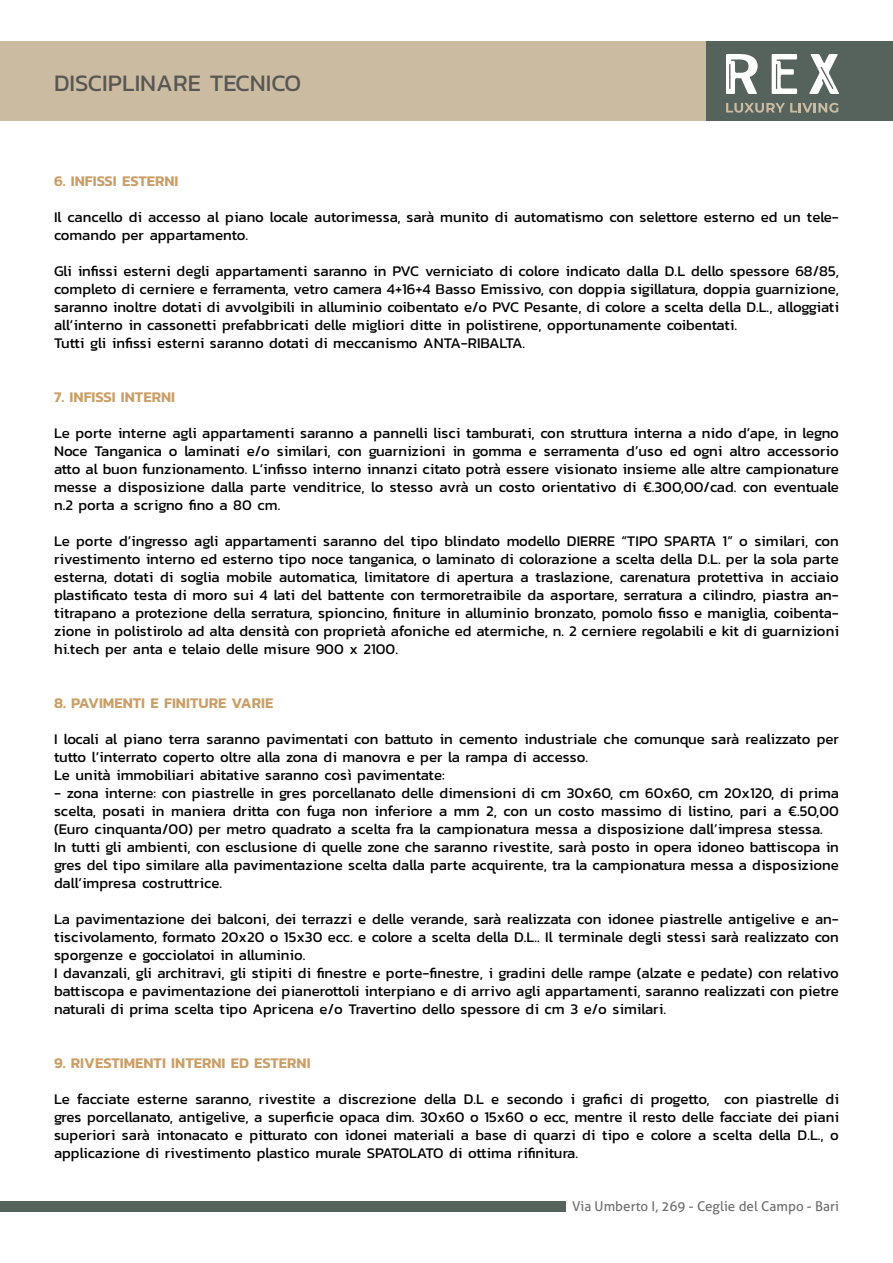
<style>
.page{position:relative;width:893px;height:1263px;background:#fff}
.page>*{position:absolute;margin:0;border:0;box-sizing:border-box;transform-origin:0 0}
.t1{font:24px "Kanit";color:#575756}
.t2{font:15px/18px "Kanit";color:#000}
.t3{font:600 15px "Kanit";color:#ca9e67}
.t4{font:13.5px "Aller";color:#706f6f}
</style>
<div class="page">
<div style="left:0;top:41px;width:821px;height:79px;background:#cbbba0"></div>
<div style="left:707px;top:41px;width:186px;height:79px;background:#56635d"></div>
<div style="left:0;top:1201px;width:566px;height:11px;background:#56635d"></div>
<svg style="left:726px;top:103px;width:112px;height:10px"></svg>
<svg style="left:726px;top:54px;width:32px;height:40px"></svg>
<svg style="left:772px;top:54px;width:25px;height:40px"></svg>
<svg style="left:809px;top:54px;width:30px;height:40px"></svg>
<h1 class="t1" style="left:54px;top:66px;width:249px">DISCIPLINARE TECNICO</h1>
<p class="t3" style="left:54px;top:169px;width:126px">6. INFISSI ESTERNI</p>
<p class="t2" style="left:54px;top:207px;width:786px">Il cancello di accesso al piano locale autorimessa, sarà munito di automatismo con selettore esterno ed un tele&shy;comando per appartamento.</p>
<p class="t2" style="left:54px;top:261px;width:786px">Gli infissi esterni degli appartamenti saranno in PVC verniciato di colore indicato dalla D.L dello spessore 68/85, completo di cerniere e ferramenta, vetro camera 4+16+4 Basso Emissivo, con doppia sigillatura, doppia guarnizione, saranno inoltre dotati di avvolgibili in alluminio coibentato e/o PVC Pesante, di colore a scelta della D.L., alloggiati all’interno in cassonetti prefabbricati delle migliori ditte in polistirene, opportunamente coibentati.<br>Tutti gli infissi esterni saranno dotati di meccanismo ANTA-RIBALTA.</p>
<p class="t3" style="left:54px;top:385px;width:123px">7. INFISSI INTERNI</p>
<p class="t2" style="left:54px;top:423px;width:786px;text-align:justify">Le porte interne agli appartamenti saranno a pannelli lisci tamburati, con struttura interna a nido d’ape, in legno Noce Tanganica o laminati e/o similari, con guarnizioni in gomma e serramenta d’uso ed ogni altro accessorio atto al buon funzionamento. L’infisso interno innanzi citato potrà essere visionato insieme alle altre campionature messe a disposizione dalla parte venditrice, lo stesso avrà un costo orientativo di €.300,00/cad. con eventuale n.2 porta a scrigno fino a 80 cm.</p>
<p class="t2" style="left:54px;top:531px;width:786px;text-align:justify">Le porte d’ingresso agli appartamenti saranno del tipo blindato modello DIERRE “TIPO SPARTA 1” o similari, con rivestimento interno ed esterno tipo noce tanganica, o laminato di colorazione a scelta della D.L. per la sola parte esterna, dotati di soglia mobile automatica, limitatore di apertura a traslazione, carenatura protettiva in acciaio plastificato testa di moro sui 4 lati del battente con termoretraibile da asportare, serratura a cilindro, piastra an&shy;titrapano a protezione della serratura, spioncino, finiture in alluminio bronzato, pomolo fisso e maniglia, coibenta&shy;zione in polistirolo ad alta densità con proprietà afoniche ed atermiche, n. 2 cerniere regolabili e kit di guarnizioni hi.tech per anta e telaio delle misure 900 x 2100.</p>
<p class="t3" style="left:54px;top:691px;width:221px">8. PAVIMENTI E FINITURE VARIE</p>
<p class="t2" style="left:54px;top:729px;width:786px">I locali al piano terra saranno pavimentati con battuto in cemento industriale che comunque sarà realizzato per tutto l’interrato coperto oltre alla zona di manovra e per la rampa di accesso.<br>Le unità immobiliari abitative saranno così pavimentate:</p>
<p class="t2" style="left:54px;top:783px;width:786px">- zona interne: con piastrelle in gres porcellanato delle dimensioni di cm 30x60, cm 60x60, cm 20x120, di prima scelta, posati in maniera dritta con fuga non inferiore a mm 2, con un costo massimo di listino, pari a €.50,00 (Euro cinquanta/00) per metro quadrato a scelta fra la campionatura messa a disposizione dall’impresa stessa.<br>In tutti gli ambienti, con esclusione di quelle zone che saranno rivestite, sarà posto in opera idoneo battiscopa in gres del tipo similare alla pavimentazione scelta dalla parte acquirente, tra la campionatura messa a disposizione dall’impresa costruttrice.</p>
<p class="t2" style="left:54px;top:909px;width:786px">La pavimentazione dei balconi, dei terrazzi e delle verande, sarà realizzata con idonee piastrelle antigelive e an&shy;tiscivolamento, formato 20x20 o 15x30 ecc. e colore a scelta della D.L.. Il terminale degli stessi sarà realizzato con sporgenze e gocciolatoi in alluminio.<br>I davanzali, gli architravi, gli stipiti di finestre e porte-finestre, i gradini delle rampe (alzate e pedate) con relativo battiscopa e pavimentazione dei pianerottoli interpiano e di arrivo agli appartamenti, saranno realizzati con pietre naturali di prima scelta tipo Apricena e/o Travertino dello spessore di cm 3 e/o similari.</p>
<p class="t3" style="left:54px;top:1051px;width:258px">9. RIVESTIMENTI INTERNI ED ESTERNI</p>
<p class="t2" style="left:54px;top:1089px;width:786px;text-align:justify">Le facciate esterne saranno, rivestite a discrezione della D.L e secondo i grafici di progetto, con piastrelle di gres porcellanato, antigelive, a superficie opaca dim. 30x60 o 15x60 o ecc, mentre il resto delle facciate dei piani superiori sarà intonacato e pitturato con idonei materiali a base di quarzi di tipo e colore a scelta della D.L., o applicazione di rivestimento plastico murale SPATOLATO di ottima rifinitura.</p>
<p class="t4" style="left:572px;top:1198px;width:268px">Via Umberto I, 269 - Ceglie del Campo - Bari</p>
</div>
